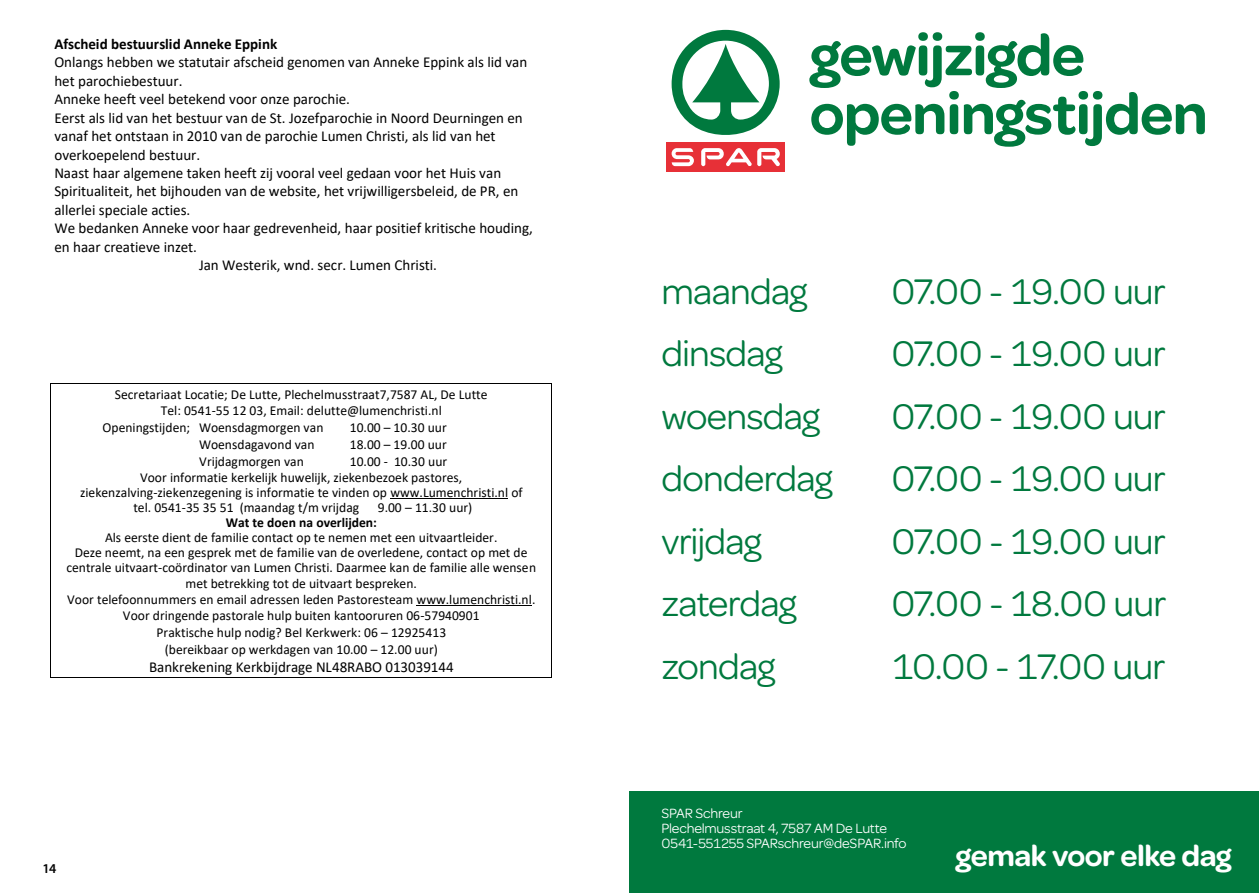
<style>
.page{position:relative;width:1259px;height:893px;background:#fff}
.page>*{position:absolute;margin:0;border:0;box-sizing:border-box;transform-origin:0 0}
.t1{font:600 60.45px/58.8px "Omnes Sparv";letter-spacing:-.02em;color:#00793e}
.t2{font:37.95px "Omnes Sparv";letter-spacing:-.02em;color:#00793e}
.t3{font:600 30.9px "Omnes Sparv";letter-spacing:-.015em;color:#fff}
.t4{font:15.15px "Calibri";color:#000}
.t5{font:700 15.15px "Calibri";color:#000}
.t6{font:14.25px/15px "Omnes Sparv";letter-spacing:-.015em;color:#fff}
.t7{font:13.65px/15.9px "Calibri";color:#000;text-align:center}
.t8{font:700 13.65px "Calibri";color:#000}
.t9{font:600 13.5px "Myriad Pro";color:#000}
</style>
<div class="page">
<hr style="left:51px;top:384px;width:501px;height:1px;background:#000">
<hr style="left:390px;top:498px;width:118px;height:1px;background:#000">
<hr style="left:417px;top:605px;width:115px;height:1px;background:#000">
<hr style="left:51px;top:677px;width:501px;height:1px;background:#000">
<div style="left:629px;top:791px;width:630px;height:102px;background:#00793e"></div>
<div style="left:666px;top:143px;width:119px;height:29px;background:#e73037"></div>
<svg style="left:671px;top:148px;width:23px;height:18px"></svg>
<svg style="left:701px;top:148px;width:79px;height:18px"></svg>
<svg style="left:671px;top:30px;width:108px;height:105px"></svg>
<p class="t5" style="left:54px;top:33px;width:224px">Afscheid bestuurslid Anneke Eppink</p>
<p class="t4" style="left:54px;top:52px;width:474px">Onlangs hebben we statutair afscheid genomen van Anneke Eppink als lid van</p>
<p class="t4" style="left:54px;top:70px;width:130px">het parochiebestuur.</p>
<p class="t4" style="left:54px;top:89px;width:297px">Anneke heeft veel betekend voor onze parochie.</p>
<p class="t4" style="left:54px;top:107px;width:470px">Eerst als lid van het bestuur van de St. Jozefparochie in Noord Deurningen en</p>
<p class="t4" style="left:54px;top:126px;width:443px">vanaf het ontstaan in 2010 van de parochie Lumen Christi, als lid van het</p>
<p class="t4" style="left:54px;top:144px;width:147px">overkoepelend bestuur.</p>
<p class="t4" style="left:54px;top:162px;width:448px">Naast haar algemene taken heeft zij vooral veel gedaan voor het Huis van</p>
<p class="t4" style="left:54px;top:181px;width:465px">Spiritualiteit, het bijhouden van de website, het vrijwilligersbeleid, de PR, en</p>
<p class="t4" style="left:54px;top:199px;width:138px">allerlei speciale acties.</p>
<p class="t4" style="left:54px;top:218px;width:480px">We bedanken Anneke voor haar gedrevenheid, haar positief kritische houding,</p>
<p class="t4" style="left:54px;top:236px;width:144px">en haar creatieve inzet.</p>
<p class="t4" style="left:199px;top:255px;width:239px">Jan Westerik, wnd. secr. Lumen Christi.</p>
<p class="t7" style="left:115px;top:386px;width:374px">Secretariaat Locatie; De Lutte, Plechelmusstraat7,7587 AL, De Lutte</p>
<p class="t7" style="left:161px;top:403px;width:282px">Tel: 0541-55 12 03, Email: delutte@lumenchristi.nl</p>
<p class="t7" style="left:103px;top:419px;width:222px">Openingstijden; Woensdagmorgen van</p>
<p class="t7" style="left:350px;top:419px;width:98px">10.00 – 10.30 uur</p>
<p class="t7" style="left:199px;top:436px;width:117px">Woensdagavond van</p>
<p class="t7" style="left:350px;top:436px;width:98px">18.00 – 19.00 uur</p>
<p class="t7" style="left:199px;top:453px;width:106px">Vrijdagmorgen van</p>
<p class="t7" style="left:350px;top:453px;width:99px">10.00 - 10.30 uur</p>
<p class="t7" style="left:140px;top:469px;width:324px">Voor informatie kerkelijk huwelijk, ziekenbezoek pastores,</p>
<p class="t7" style="left:80px;top:484px;width:444px">ziekenzalving-ziekenzegening is informatie te vinden op www.Lumenchristi.nl of</p>
<p class="t7" style="left:133px;top:499px;width:227px">tel. 0541-35 35 51 (maandag t/m vrijdag</p>
<p class="t7" style="left:378px;top:499px;width:96px">9.00 – 11.30 uur)</p>
<p class="t8" style="left:226px;top:513px;width:153px">Wat te doen na overlijden:</p>
<p class="t7" style="left:66px;top:529px;width:471px">Als eerste dient de familie contact op te nemen met een uitvaartleider.<br>Deze neemt, na een gesprek met de familie van de overledene, contact op met de centrale uitvaart-coördinator van Lumen Christi. Daarmee kan de familie alle wensen met betrekking tot de uitvaart bespreken.<br>Voor telefoonnummers en email adressen leden Pastoresteam www.lumenchristi.nl.<br>Voor dringende pastorale hulp buiten kantooruren 06-57940901<br>Praktische hulp nodig? Bel Kerkwerk: 06 – 12925413<br>(bereikbaar op werkdagen van 10.00 – 12.00 uur)</p>
<p class="t4" style="left:149px;top:656px;width:306px">Bankrekening Kerkbijdrage NL48RABO 013039144</p>
<p class="t9" style="left:43px;top:860px;width:15px">14</p>
<h1 class="t1" style="left:809px;top:23px;width:400px">gewijzigde openingstijden</h1>
<h2 class="t2" style="left:661px;top:265px;width:147px">maandag</h2>
<h2 class="t2" style="left:891px;top:265px;width:276px">07.00 - 19.00 uur</h2>
<h2 class="t2" style="left:661px;top:328px;width:123px">dinsdag</h2>
<h2 class="t2" style="left:891px;top:328px;width:276px">07.00 - 19.00 uur</h2>
<h2 class="t2" style="left:661px;top:390px;width:160px">woensdag</h2>
<h2 class="t2" style="left:891px;top:390px;width:276px">07.00 - 19.00 uur</h2>
<h2 class="t2" style="left:661px;top:453px;width:173px">donderdag</h2>
<h2 class="t2" style="left:891px;top:453px;width:276px">07.00 - 19.00 uur</h2>
<h2 class="t2" style="left:661px;top:516px;width:102px">vrijdag</h2>
<h2 class="t2" style="left:891px;top:516px;width:276px">07.00 - 19.00 uur</h2>
<h2 class="t2" style="left:661px;top:578px;width:137px">zaterdag</h2>
<h2 class="t2" style="left:891px;top:578px;width:276px">07.00 - 18.00 uur</h2>
<h2 class="t2" style="left:661px;top:641px;width:115px">zondag</h2>
<h2 class="t2" style="left:891px;top:641px;width:275px">10.00 - 17.00 uur</h2>
<p class="t6" style="left:661px;top:805px;width:246px">SPAR Schreur<br>Plechelmusstraat 4, 7587 AM De Lutte<br>0541-551255 SPARschreur@deSPAR.info</p>
<h3 class="t3" style="left:955px;top:834px;width:278px">gemak voor elke dag</h3>
</div>
